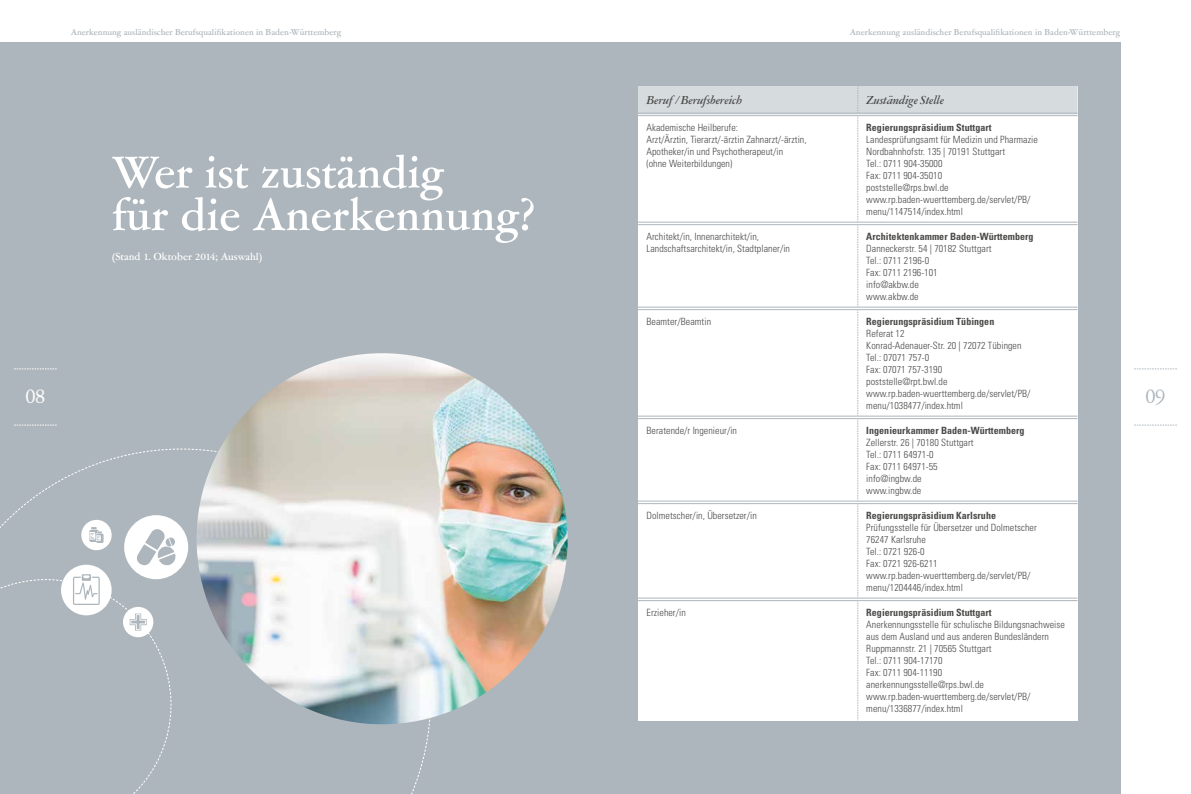
<style>
.page{position:relative;width:1191px;height:794px;background:#fff}
.page>*{position:absolute;margin:0;border:0;box-sizing:border-box;transform-origin:0 0}
.t1{font:500 50px/42.5px "Garamont Amst SB";color:#fff}
.t2{font:25px "Garamont Amst SB";color:#adb6bc}
.t3{font:25px "Garamont Amst SB";color:#fff}
.t4{font:13px "Garamont Amst SB Med Ita";color:#4a4a49}
.t5{font:500 11.5px "Garamont Amst SB";color:#fff}
.t6{font:300 condensed 10px/12px "Univers";letter-spacing:.005em;color:#4a4a49}
.t7{font:700 condensed 10px "Univers";letter-spacing:.005em;color:#4a4a49}
.t8{font:500 9.5px "Garamont Amst SB";color:#adb6bc}
</style>
<div class="page">
<div style="left:0;top:43px;width:1120px;height:751px;background:#adb6bc"></div>
<img style="left:197px;top:353px;width:370px;height:371px;border-radius:185px">
<div style="left:638px;top:86px;width:439px;height:634px;background:#fff"></div>
<hr style="left:638px;top:113px;width:219px;height:1px;background:#adb6bc">
<hr style="left:638px;top:115px;width:219px;height:1px;background:#adb6bc">
<hr style="left:857px;top:113px;width:220px;height:1px;background:#adb6bc">
<hr style="left:857px;top:115px;width:220px;height:1px;background:#adb6bc">
<hr style="left:638px;top:222px;width:219px;height:1px;background:#adb6bc">
<hr style="left:638px;top:224px;width:219px;height:1px;background:#adb6bc">
<hr style="left:857px;top:222px;width:220px;height:1px;background:#adb6bc">
<hr style="left:857px;top:224px;width:220px;height:1px;background:#adb6bc">
<hr style="left:638px;top:307px;width:219px;height:1px;background:#adb6bc">
<hr style="left:638px;top:309px;width:219px;height:1px;background:#adb6bc">
<hr style="left:857px;top:307px;width:220px;height:1px;background:#adb6bc">
<hr style="left:857px;top:309px;width:220px;height:1px;background:#adb6bc">
<hr style="left:638px;top:416px;width:219px;height:1px;background:#adb6bc">
<hr style="left:638px;top:418px;width:219px;height:1px;background:#adb6bc">
<hr style="left:857px;top:416px;width:220px;height:1px;background:#adb6bc">
<hr style="left:857px;top:418px;width:220px;height:1px;background:#adb6bc">
<hr style="left:638px;top:501px;width:219px;height:1px;background:#adb6bc">
<hr style="left:638px;top:503px;width:219px;height:1px;background:#adb6bc">
<hr style="left:857px;top:501px;width:220px;height:1px;background:#adb6bc">
<hr style="left:857px;top:503px;width:220px;height:1px;background:#adb6bc">
<hr style="left:638px;top:598px;width:219px;height:1px;background:#adb6bc">
<hr style="left:638px;top:600px;width:219px;height:1px;background:#adb6bc">
<hr style="left:857px;top:598px;width:220px;height:1px;background:#adb6bc">
<hr style="left:857px;top:600px;width:220px;height:1px;background:#adb6bc">
<div style="left:61px;top:565px;width:51px;height:50px;background:#fff;border-radius:50%"></div>
<div style="left:124px;top:515px;width:64px;height:64px;background:#fff;border-radius:50%"></div>
<svg style="left:137px;top:529px;width:39px;height:37px"></svg>
<div style="left:81px;top:520px;width:31px;height:30px;background:#fff;border-radius:50%"></div>
<svg style="left:89px;top:527px;width:15px;height:16px"></svg>
<svg style="left:0;top:574px;width:431px;height:220px"></svg>
<svg style="left:1134px;top:369px;width:42px;height:1px"></svg>
<svg style="left:1134px;top:425px;width:42px;height:1px"></svg>
<svg style="left:14px;top:369px;width:43px;height:1px"></svg>
<svg style="left:14px;top:425px;width:43px;height:1px"></svg>
<h2 class="t3" style="left:25px;top:383px;width:22px">08</h2>
<p class="t8" style="left:71px;top:27px;width:272px">Anerkennung ausländischer Berufsqualifikationen in Baden-Württemberg</p>
<p class="t8" style="left:849px;top:27px;width:272px">Anerkennung ausländischer Berufsqualifikationen in Baden-Württemberg</p>
<h1 class="t1" style="left:112px;top:153px;width:425px">Wer ist zuständig<br>für die Anerkennung?</h1>
<p class="t5" style="left:112px;top:251px;width:152px">(Stand 1. Oktober 2014; Auswahl)</p>
<h3 class="t4" style="left:646px;top:93px;width:97px">Beruf / Berufsbereich</h3>
<h3 class="t4" style="left:866px;top:93px;width:79px">Zuständige Stelle</h3>
<p class="t6" style="left:646px;top:121px;width:162px">Akademische Heilberufe:<br>Arzt/Ärztin, Tierarzt/-ärztin Zahnarzt/-ärztin, Apotheker/in und Psychotherapeut/in<br>(ohne Weiterbildungen)</p>
<p class="t7" style="left:866px;top:121px;width:127px">Regierungspräsidium Stuttgart</p>
<p class="t6" style="left:866px;top:133px;width:173px">Landesprüfungsamt für Medizin und Pharmazie<br>Nordbahnhofstr. 135 | 70191 Stuttgart<br>Tel.: 0711 904-35000<br>Fax: 0711 904-35010<br>poststelle@rps.bwl.de www.rp.baden-wuerttemberg.de/servlet/PB/ menu/1147514/index.html</p>
<p class="t6" style="left:646px;top:230px;width:145px">Architekt/in, Innenarchitekt/in,<br>Landschaftsarchitekt/in, Stadtplaner/in</p>
<p class="t7" style="left:866px;top:230px;width:169px">Architektenkammer Baden-Württemberg</p>
<p class="t6" style="left:866px;top:242px;width:127px">Danneckerstr. 54 | 70182 Stuttgart<br>Tel.: 0711 2196-0<br>Fax: 0711 2196-101 info@akbw.de<br>www.akbw.de</p>
<p class="t6" style="left:646px;top:315px;width:66px">Beamter/Beamtin</p>
<p class="t7" style="left:866px;top:315px;width:130px">Regierungspräsidium Tübingen</p>
<p class="t6" style="left:866px;top:327px;width:166px">Referat 12<br>Konrad-Adenauer-Str. 20 | 72072 Tübingen<br>Tel.: 07071 757-0<br>Fax: 07071 757-3190<br>poststelle@rpt.bwl.de www.rp.baden-wuerttemberg.de/servlet/PB/ menu/1038477/index.html</p>
<p class="t6" style="left:646px;top:424px;width:92px">Beratende/r Ingenieur/in</p>
<p class="t7" style="left:866px;top:424px;width:160px">Ingenieurkammer Baden-Württemberg</p>
<p class="t6" style="left:866px;top:436px;width:109px">Zellerstr. 26 | 70180 Stuttgart<br>Tel.: 0711 64971-0<br>Fax: 0711 64971-55 info@ingbw.de www.ingbw.de</p>
<p class="t6" style="left:646px;top:509px;width:112px">Dolmetscher/in, Übersetzer/in</p>
<p class="t7" style="left:866px;top:509px;width:131px">Regierungspräsidium Karlsruhe</p>
<p class="t6" style="left:866px;top:521px;width:172px">Prüfungsstelle für Übersetzer und Dolmetscher<br>76247 Karlsruhe<br>Tel.: 0721 926-0<br>Fax: 0721 926-6211 www.rp.baden-wuerttemberg.de/servlet/PB/ menu/1204446/index.html</p>
<p class="t6" style="left:646px;top:606px;width:41px">Erzieher/in</p>
<p class="t7" style="left:866px;top:606px;width:127px">Regierungspräsidium Stuttgart</p>
<p class="t6" style="left:866px;top:618px;width:200px">Anerkennungsstelle für schulische Bildungsnachweise aus dem Ausland und aus anderen Bundesländern Ruppmannstr. 21 | 70565 Stuttgart<br>Tel.: 0711 904-17170<br>Fax: 0711 904-11190<br>anerkennungsstelle@rps.bwl.de www.rp.baden-wuerttemberg.de/servlet/PB/ menu/1336877/index.html</p>
<h2 class="t2" style="left:1145px;top:383px;width:22px">09</h2>
</div>
